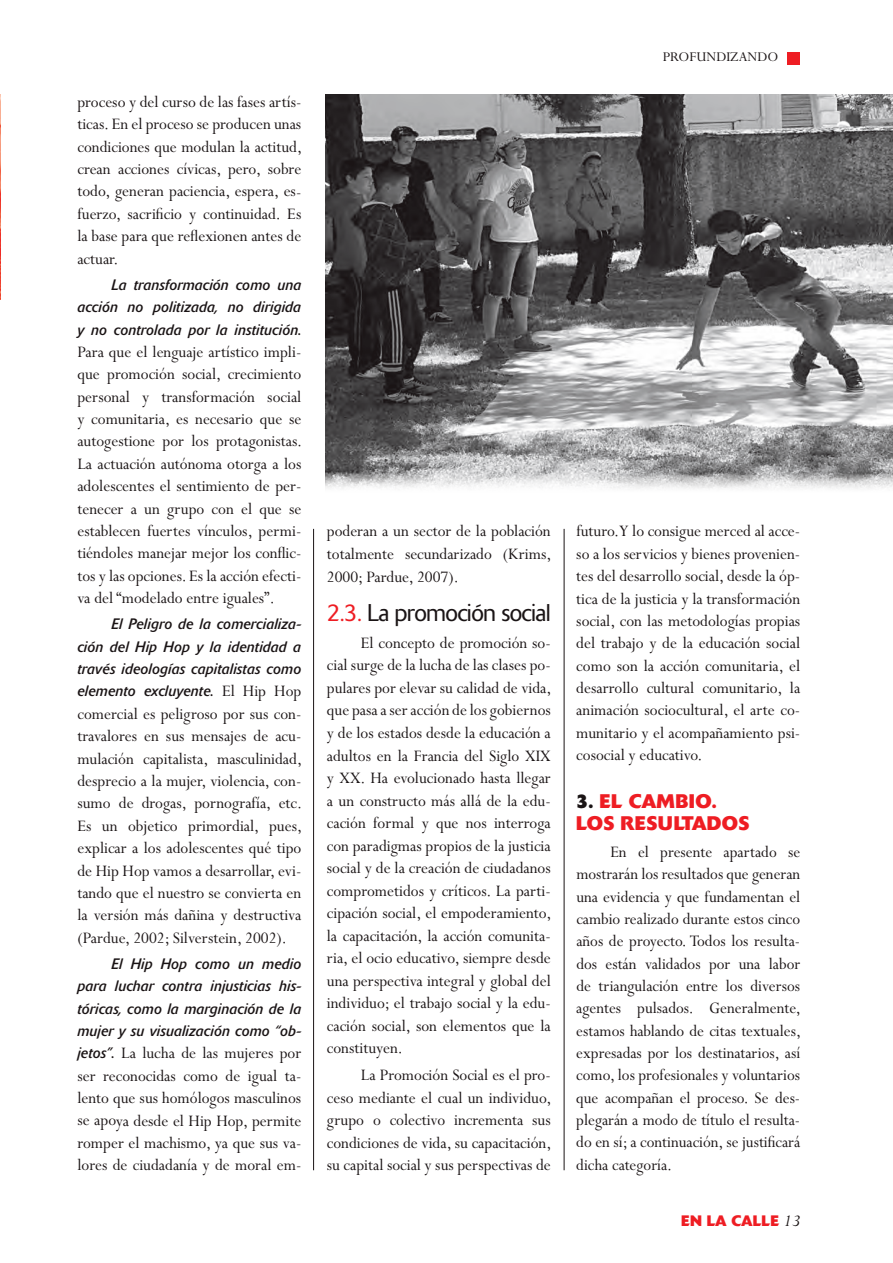
<style>
.page{position:relative;width:893px;height:1263px;background:#fff}
.page>*{position:absolute;margin:0;border:0;box-sizing:border-box;transform-origin:0 0}
.t1{font:300 24px "Delta";letter-spacing:-.025em;color:#1a1415}
.t2{font:700 19.5px/22.4px "Delta";letter-spacing:.02em;color:#ee1d23}
.t3{font:18px/22.4px "Perpetua";color:#1a1415;text-align:justify;scale:.95 1}
.t4{font:18px/22.4px "Perpetua";color:#1a1415;text-align:justify;scale:.94 1}
.t5{font:italic 18px "Perpetua";color:#1a1415}
.t6{font:italic 15px/22.4px "Delta";color:#1a1415;text-align:justify;scale:.95 1}
.t7{font:15px "Perpetua";color:#1a1415}
.t8{font:700 15px "Delta";color:#ee1d23}
.s1{font-family:"Perpetua";font-style:normal;font-size:18px}
.s2{font-family:"Delta";font-style:italic;font-size:15px}
.s3{color:#ee1d23}
.s4{color:#1a1415}
</style>
<div class="page">
<hr style="left:313px;top:529px;width:1px;height:641px;background:#1a1415">
<hr style="left:564px;top:529px;width:1px;height:641px;background:#1a1415">
<img style="left:0;top:94px;width:1px;height:205px">
<img style="left:325px;top:94px;width:568px;height:395px">
<div style="left:787px;top:52px;width:13px;height:13px;background:#ee1d23"></div>
<p class="t3" style="left:77px;top:91px;width:238px">proceso y del curso de las fases artís&shy;ticas. En el proceso se producen unas condiciones que modulan la actitud, crean acciones cívicas, pero, sobre todo, generan paciencia, espera, es&shy;fuerzo, sacrificio y continuidad. Es la base para que reflexionen antes de actuar.</p>
<p class="t6" style="left:77px;top:274px;width:237px;text-indent:34px">La transformación como una acción no politizada, no dirigida y no controlada por la institución.</p>
<p class="t3" style="left:77px;top:341px;width:238px">Para que el lenguaje artístico impli&shy;que promoción social, crecimiento personal y transformación social y comunitaria, es necesario que se autogestione por los protagonistas.<br>La actuación autónoma otorga a los adolescentes el sentimiento de per&shy;tenecer a un grupo con el que se establecen fuertes vínculos, permi&shy;tiéndoles manejar mejor los conflic&shy;tos y las opciones. Es la acción efecti&shy;va del “modelado entre iguales”.</p>
<p class="t6" style="left:77px;top:613px;width:237px;text-indent:34px">El Peligro de la comercializa&shy;ción del Hip Hop y la identidad a través ideologías capitalistas como elemento excluyente. <span class="s1">El Hip Hop</span></p>
<p class="t3" style="left:77px;top:703px;width:238px">comercial es peligroso por sus con&shy;travalores en sus mensajes de acu&shy;mulación capitalista, masculinidad, desprecio a la mujer, violencia, con&shy;sumo de drogas, pornografía, etc.<br>Es un objetico primordial, pues, explicar a los adolescentes qué tipo de Hip Hop vamos a desarrollar, evi&shy;tando que el nuestro se convierta en la versión más dañina y destructiva (Pardue, 2002; Silverstein, 2002).</p>
<p class="t6" style="left:77px;top:953px;width:237px;text-indent:34px">El Hip Hop como un medio para luchar contra injusticias his&shy;tóricas, como la marginación de la mujer y su visualización como “ob-</p>
<p class="t3" style="left:77px;top:1043px;width:237px"><span class="s2">jetos”.</span> La lucha de las mujeres por ser reconocidas como de igual ta&shy;lento que sus homólogos masculinos se apoya desde el Hip Hop, permite romper el machismo, ya que sus va&shy;lores de ciudadanía y de moral em-</p>
<p class="t3" style="left:327px;top:521px;width:238px">poderan a un sector de la población totalmente secundarizado (Krims, 2000; Pardue, 2007).</p>
<h1 class="t1" style="left:327px;top:599px;width:225px"><span class="s3">2.3.</span> La promoción social</h1>
<p class="t3" style="left:327px;top:632px;width:238px;text-indent:34px">El concepto de promoción so&shy;cial surge de la lucha de las clases po&shy;pulares por elevar su calidad de vida, que pasa a ser acción de los gobiernos y de los estados desde la educación a adultos en la Francia del Siglo XIX y XX. Ha evolucionado hasta llegar a un constructo más allá de la edu&shy;cación formal y que nos interroga con paradigmas propios de la justicia social y de la creación de ciudadanos comprometidos y críticos. La parti&shy;cipación social, el empoderamiento, la capacitación, la acción comunita&shy;ria, el ocio educativo, siempre desde una perspectiva integral y global del individuo; el trabajo social y la edu&shy;cación social, son elementos que la constituyen.</p>
<p class="t3" style="left:327px;top:1064px;width:238px;text-indent:34px">La Promoción Social es el pro&shy;ceso mediante el cual un individuo, grupo o colectivo incrementa sus condiciones de vida, su capacitación, su capital social y sus perspectivas de</p>
<p class="t7" style="left:663px;top:49px;width:36px">profundi</p>
<p class="t7" style="left:730px;top:49px;width:19px">zand</p>
<p class="t7" style="left:768px;top:49px;width:12px">o</p>
<p class="t3" style="left:576px;top:521px;width:237px">futuro. Y lo consigue merced al acce&shy;so a los servicios y bienes provenien&shy;tes del desarrollo social, desde la óp&shy;tica de la justicia y la transformación social, con las metodologías propias del trabajo y de la educación social como son la acción comunitaria, el desarrollo cultural comunitario, la animación sociocultural, el arte co&shy;munitario y el acompañamiento psi&shy;cosocial y educativo.</p>
<p class="t2" style="left:576px;top:790px;width:175px"><span class="s4">3.</span> EL CAMBIO.<br>LOS RESULTADOS</p>
<p class="t4" style="left:576px;top:841px;width:240px;text-indent:34px">En el presente apartado se mostrarán los resultados que generan una evidencia y que fundamentan el cambio realizado durante estos cinco años de proyecto. Todos los resulta&shy;dos están validados por una labor de triangulación entre los diversos agentes pulsados. Generalmente, estamos hablando de citas textuales, expresadas por los destinatarios, así como, los profesionales y voluntarios que acompañan el proceso. Se des&shy;plegarán a modo de título el resulta&shy;do en sí; a continuación, se justificará dicha categoría.</p>
<p class="t8" style="left:681px;top:1211px;width:61px">ENLA CALLE</p>
<p class="t5" style="left:784px;top:1212px;width:18px">13</p>
</div>
